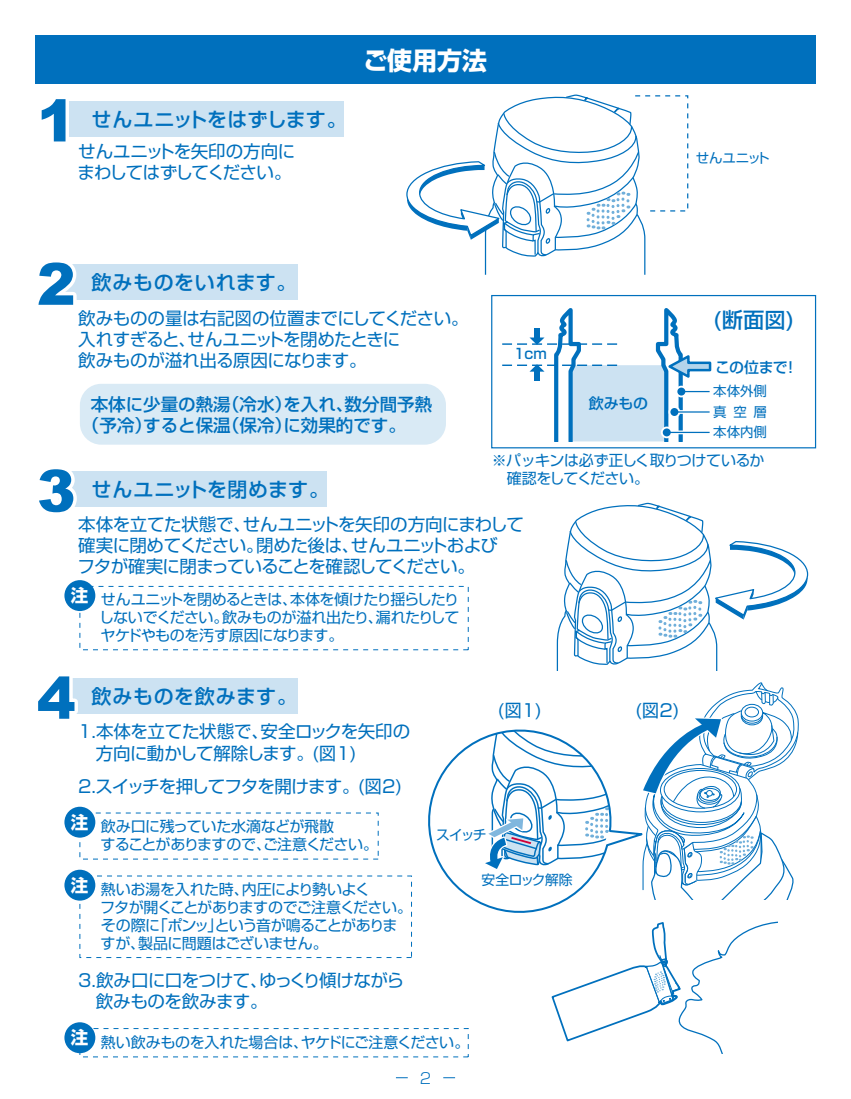
<style>
.page{position:relative;width:851px;height:1099px;background:#fff}
.page>*{position:absolute;margin:0;border:0;box-sizing:border-box;transform-origin:0 0}
.t1{font:900 58px "Arial";color:#0070bd}
.t2{font:700 25px "Shin Go Pro";color:#fff}
.t3{font:500 21.25px "Shin Go Pro";color:#0070bd}
.t4{font:500 20px "Shin Go Pro";letter-spacing:.02em;color:#0070bd}
.t5{font:17.5px/21px "Shin Go Pro";letter-spacing:-.03em;color:#0070bd}
.t6{font:500 17.5px/21px "Shin Go Pro";color:#0070bd}
.t7{font:17.5px "Shin Go Pro";letter-spacing:-.05em;color:#0070bd}
.t8{font:700 17.5px "Shin Go Pro";color:#fff}
.t9{font:15px/18px "Shin Go Pro";letter-spacing:-.035em;color:#0070bd}
.t10{font:500 15px "Shin Go Pro";letter-spacing:-.02em;color:#0070bd}
.t11{font:300 15px "Shin Go Pro";color:#0070bd}
.t12{font:500 14.25px "Shin Go Pro";color:#0070bd}
.t13{font:13.75px "Shin Go Pro";letter-spacing:-.035em;color:#0070bd}
.t14{font:13.75px "Shin Go Pro";letter-spacing:-.055em;color:#0070bd}
.t15{font:13.5px "Shin Go Pro";color:#0070bd}
</style>
<div class="page">
<div style="left:64px;top:1022px;width:31px;height:31px;background:#0070bd;border-radius:50%"></div>
<div style="left:64px;top:869px;width:31px;height:31px;background:#0070bd;border-radius:50%"></div>
<div style="left:64px;top:806px;width:31px;height:31px;background:#0070bd;border-radius:50%"></div>
<div style="left:58px;top:679px;width:239px;height:35px;background:#cce2f2"></div>
<svg style="left:58px;top:678px;width:23px;height:36px"></svg>
<div style="left:64px;top:580px;width:31px;height:31px;background:#0070bd;border-radius:50%"></div>
<div style="left:58px;top:471px;width:269px;height:36px;background:#cce2f2"></div>
<svg style="left:58px;top:471px;width:19px;height:36px"></svg>
<div style="left:80px;top:384px;width:366px;height:60px;background:#d9eaf5;border-radius:21px"></div>
<div style="left:58px;top:265px;width:239px;height:35px;background:#cce2f2"></div>
<svg style="left:58px;top:264px;width:24px;height:36px"></svg>
<div style="left:58px;top:102px;width:285px;height:35px;background:#cce2f2"></div>
<svg style="left:58px;top:101px;width:14px;height:36px"></svg>
<svg style="left:551px;top:921px;width:226px;height:132px"></svg>
<svg style="left:428px;top:739px;width:193px;height:186px"></svg>
<svg style="left:478px;top:682px;width:321px;height:224px"></svg>
<svg style="left:556px;top:502px;width:252px;height:168px"></svg>
<div style="left:491px;top:295px;width:325px;height:153px;background:#fff;border:1px solid #0070bd"></div>
<svg style="left:502px;top:308px;width:210px;height:133px"></svg>
<svg style="left:406px;top:94px;width:282px;height:181px"></svg>
<div style="left:35px;top:35px;width:780px;height:49px;background:#0070bd"></div>
<svg style="left:443px;top:1077px;width:12px;height:1px"></svg>
<h1 class="t1" style="left:37px;top:79px;width:40px">1</h1>
<p class="t4" style="left:92px;top:103px;width:256px">せんユニットをはずします。</p>
<p class="t5" style="left:78px;top:139px;width:219px">せんユニットを矢印の方向にまわしてはずしてください。</p>
<h2 class="t2" style="left:363px;top:41px;width:125px">ご使用方法</h2>
<h1 class="t1" style="left:37px;top:242px;width:40px">2</h1>
<p class="t4" style="left:92px;top:266px;width:206px">飲みものをいれます。</p>
<p class="t5" style="left:78px;top:305px;width:392px">飲みものの量は右記図の位置までにしてください。入れすぎると、せんユニットを閉めたときに<br>飲みものが溢れ出る原因になります。</p>
<p class="t6" style="left:82px;top:391px;width:351px;text-indent:9px">本体に少量の熱湯（冷水）を入れ、数分間予熱（予冷）すると保温（保冷）に効果的です。</p>
<p class="t12" style="left:513px;top:342px;width:35px">1cm</p>
<p class="t10" style="left:589px;top:390px;width:61px">飲みもの</p>
<p class="t15" style="left:695px;top:146px;width:76px">せんユニット</p>
<p class="t3" style="left:712px;top:302px;width:84px">(断面図)</p>
<p class="t10" style="left:715px;top:355px;width:84px">この位まで！</p>
<p class="t15" style="left:713px;top:380px;width:55px">本体外側</p>
<p class="t15" style="left:713px;top:400px;width:55px">真空層</p>
<p class="t15" style="left:713px;top:421px;width:55px">本体内側</p>
<h1 class="t1" style="left:37px;top:448px;width:40px">3</h1>
<p class="t4" style="left:92px;top:473px;width:239px">せんユニットを閉めます。</p>
<p class="t9" style="left:491px;top:450px;width:274px">※パッキンは必ず正しく取りつけているか　確認をしてください。</p>
<p class="t5" style="left:78px;top:511px;width:448px">本体を立てた状態で、せんユニットを矢印の方向にまわして確実に閉めてください。閉めた後は、せんユニットおよび<br>フタが確実に閉まっていることを確認してください。</p>
<p class="t8" style="left:71px;top:581px;width:19px">注</p>
<p class="t9" style="left:99px;top:588px;width:361px;text-align:justify">せんユニットを閉めるときは、本体を傾けたり揺らしたりしないでください。飲みものが溢れ出たり、漏れたりしてヤケドやものを汚す原因になります。</p>
<h1 class="t1" style="left:37px;top:656px;width:40px">4</h1>
<p class="t4" style="left:92px;top:680px;width:207px">飲みものを飲みます。</p>
<p class="t5" style="left:78px;top:719px;width:333px">1.本体を立てた状態で、安全ロックを矢印の　方向に動かして解除します。(図1)</p>
<p class="t7" style="left:78px;top:771px;width:325px">2.スイッチを押してフタを開けます。(図2)</p>
<p class="t8" style="left:71px;top:808px;width:19px">注</p>
<p class="t9" style="left:101px;top:815px;width:279px">飲み口に残っていた水滴などが飛散<br>することがありますので、ご注意ください。</p>
<p class="t14" style="left:436px;top:823px;width:52px">スイッチ</p>
<p class="t5" style="left:498px;top:697px;width:45px">(図1)</p>
<p class="t8" style="left:71px;top:871px;width:19px">注</p>
<p class="t9" style="left:100px;top:878px;width:313px">熱いお湯を入れた時、内圧により勢いよく<br>フタが開くことがありますのでご注意ください。その際に「ポンッ」という音が鳴ることがありますが、製品に問題はございません。</p>
<p class="t5" style="left:78px;top:967px;width:327px">3.飲み口に口をつけて、ゆっくり傾けながら　飲みものを飲みます。</p>
<p class="t9" style="left:71px;top:1031px;width:400px"><sup>注</sup> 熱い飲みものを入れた場合は、ヤケドにご注意ください。</p>
<p class="t11" style="left:420px;top:1066px;width:13px">2</p>
<p class="t13" style="left:481px;top:868px;width:92px">安全ロック解除</p>
<p class="t5" style="left:635px;top:697px;width:45px">(図2)</p>
</div>
